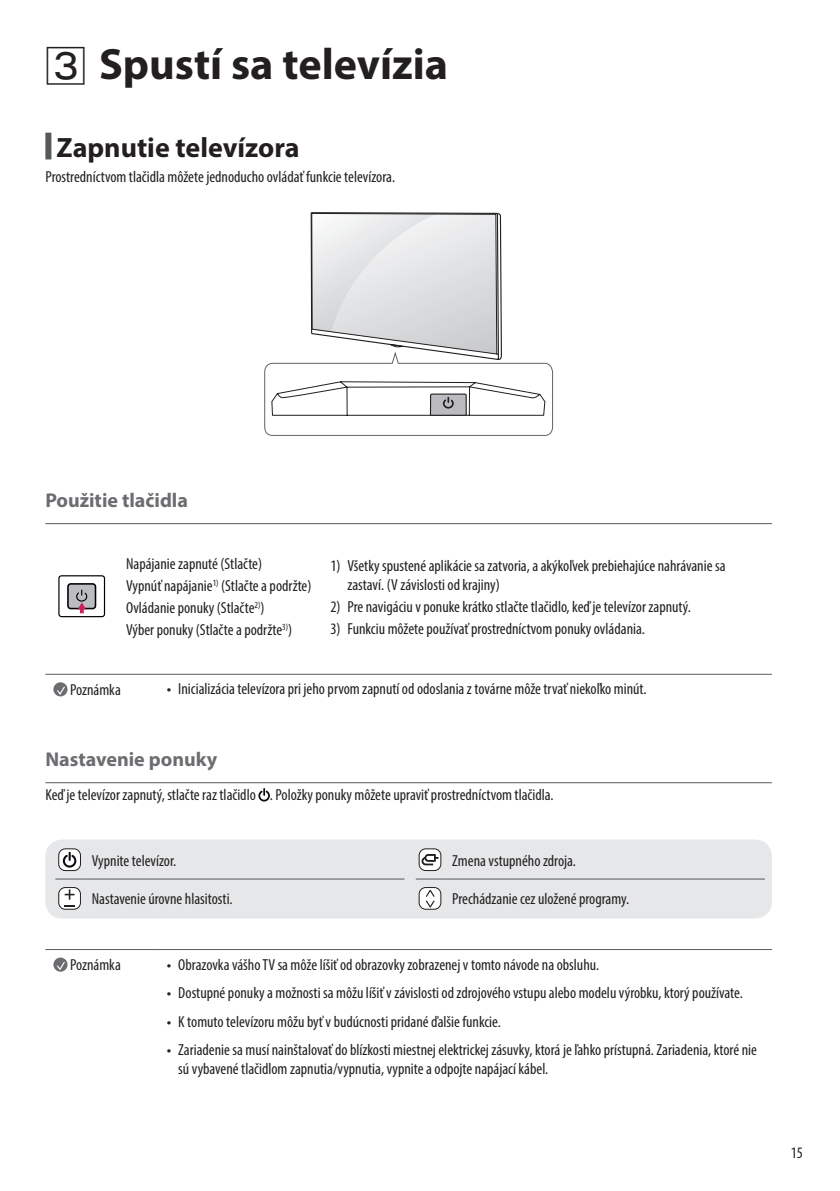
<style>
.page{position:relative;width:840px;height:1191px;background:#fff}
.page>*{position:absolute;margin:0;border:0;box-sizing:border-box;transform-origin:0 0}
.Title1{font:700 44px "Myriad Pro";color:#231f20}
.Title2{font:700 28px "Myriad Pro";color:#231f20}
.Title3{font:700 20px "Myriad Pro";color:#6c6d70}
.Body{font:condensed 16px/19.2px "Myriad Pro";color:#231f20}
.s1{font-family:"LG Smart";font-stretch:normal}
</style>
<div class="page">
<div style="left:45px;top:133px;width:6px;height:26px;background:#57585a"></div>
<svg style="left:264px;top:212px;width:289px;height:224px"></svg>
<hr style="left:45px;top:523px;width:726px;height:1px;background:#57585a">
<div style="left:58px;top:575px;width:47px;height:42px;border:1px solid #000;border-radius:3px"></div>
<div style="left:68px;top:584px;width:27px;height:24px;background:#bcbdc0;border-radius:3px"></div>
<div style="left:67px;top:583px;width:29px;height:26px;border:2px solid #000;border-radius:3px"></div>
<svg style="left:75px;top:589px;width:13px;height:24px"></svg>
<hr style="left:45px;top:674px;width:114px;height:1px;background:#57585a">
<hr style="left:159px;top:674px;width:612px;height:1px;background:#57585a">
<div style="left:53px;top:682px;width:14px;height:14px;background:#6c6d70;border-radius:50%"></div>
<svg style="left:56px;top:686px;width:10px;height:10px"></svg>
<hr style="left:45px;top:782px;width:726px;height:1px;background:#57585a">
<svg style="left:258px;top:788px;width:12px;height:13px"></svg>
<div style="left:45px;top:839px;width:726px;height:79px;background:#e6e7e9;border-radius:17px"></div>
<svg style="left:415px;top:878px;width:29px;height:1px"></svg>
<hr style="left:444px;top:878px;width:320px;height:1px;background:#57585a">
<svg style="left:55px;top:878px;width:29px;height:1px"></svg>
<hr style="left:84px;top:878px;width:320px;height:1px;background:#57585a">
<div style="left:59px;top:849px;width:21px;height:21px;background:#fff;border-radius:7px"></div>
<div style="left:58px;top:848px;width:23px;height:23px;border:1px solid #231f20;border-radius:7px"></div>
<svg style="left:63px;top:851px;width:13px;height:16px"></svg>
<div style="left:419px;top:849px;width:21px;height:21px;background:#fff;border-radius:7px"></div>
<div style="left:418px;top:848px;width:23px;height:23px;border:1px solid #231f20;border-radius:7px"></div>
<svg style="left:421px;top:854px;width:17px;height:11px"></svg>
<svg style="left:59px;top:887px;width:21px;height:22px"></svg>
<div style="left:58px;top:887px;width:23px;height:22px;border:1px solid #231f20;border-radius:7px"></div>
<svg style="left:65px;top:889px;width:9px;height:10px"></svg>
<div style="left:419px;top:887px;width:21px;height:22px;background:#fff;border-radius:7px"></div>
<div style="left:418px;top:887px;width:23px;height:22px;border:1px solid #231f20;border-radius:7px"></div>
<svg style="left:425px;top:890px;width:9px;height:17px"></svg>
<hr style="left:45px;top:949px;width:114px;height:1px;background:#57585a">
<hr style="left:159px;top:949px;width:612px;height:1px;background:#57585a">
<svg style="left:53px;top:957px;width:14px;height:14px"></svg>
<svg style="left:56px;top:960px;width:10px;height:11px"></svg>
<p class="Title1" style="left:99px;top:36px;width:350px">Spustí sa televízia</p>
<p class="Title2" style="left:56px;top:129px;width:244px">Zapnutie televízora</p>
<p class="Body" style="left:45px;top:167px;width:351px">Prostredníctvom tlačidla môžete jednoducho ovládať funkcie televízora.</p>
<p class="Title3" style="left:45px;top:487px;width:144px">Použitie tlačidla</p>
<p class="Body" style="left:126px;top:554px;width:137px">Napájanie zapnuté (Stlačte)</p>
<p class="Body" style="left:126px;top:576px;width:187px">Vypnúť napájanie<sup>1)</sup> (Stlačte a podržte)</p>
<p class="Body" style="left:126px;top:598px;width:140px">Ovládanie ponuky (Stlačte<sup>2)</sup>)</p>
<p class="Body" style="left:126px;top:620px;width:167px">Výber ponuky (Stlačte a podržte<sup>3)</sup>)</p>
<p class="Body" style="left:347px;top:555px;width:379px;text-indent:-17px">1) Všetky spustené aplikácie sa zatvoria, a akýkoľvek prebiehajúce nahrávanie sa zastaví. (V závislosti od krajiny)</p>
<p class="Body" style="left:330px;top:597px;width:362px">2) Pre navigáciu v ponuke krátko stlačte tlačidlo, keď je televízor zapnutý.</p>
<p class="Body" style="left:330px;top:619px;width:316px">3) Funkciu môžete používať prostredníctvom ponuky ovládania.</p>
<p class="Body" style="left:70px;top:680px;width:52px">Poznámka</p>
<p class="Body" style="left:167px;top:679px;width:481px"><span class="s1">•</span> Inicializácia televízora pri jeho prvom zapnutí od odoslania z továrne môže trvať niekoľko minút.</p>
<p class="Title3" style="left:45px;top:746px;width:173px">Nastavenie ponuky</p>
<p class="Body" style="left:45px;top:785px;width:509px">Keď je televízor zapnutý, stlačte raz tlačidlo . Položky ponuky môžete upraviť prostredníctvom tlačidla.</p>
<p class="Body" style="left:92px;top:850px;width:86px">Vypnite televízor.</p>
<p class="Body" style="left:452px;top:850px;width:125px">Zmena vstupného zdroja.</p>
<p class="Body" style="left:92px;top:889px;width:142px">Nastavenie úrovne hlasitosti.</p>
<p class="Body" style="left:452px;top:889px;width:178px">Prechádzanie cez uložené programy.</p>
<p class="Body" style="left:70px;top:955px;width:52px">Poznámka</p>
<p class="Body" style="left:167px;top:954px;width:433px"><span class="s1">•</span> Obrazovka vášho TV sa môže líšiť od obrazovky zobrazenej v tomto návode na obsluhu.</p>
<p class="Body" style="left:167px;top:982px;width:577px"><span class="s1">•</span> Dostupné ponuky a možnosti sa môžu líšiť v závislosti od zdrojového vstupu alebo modelu výrobku, ktorý používate.</p>
<p class="Body" style="left:167px;top:1011px;width:335px"><span class="s1">•</span> K tomuto televízoru môžu byť v budúcnosti pridané ďalšie funkcie.</p>
<p class="Body" style="left:178px;top:1039px;width:580px;text-indent:-11px"><span class="s1">•</span> Zariadenie sa musí nainštalovať do blízkosti miestnej elektrickej zásuvky, ktorá je ľahko prístupná. Zariadenia, ktoré nie sú vybavené tlačidlom zapnutia/vypnutia, vypnite a odpojte napájací kábel.</p>
<p class="Body" style="left:790px;top:1142px;width:14px">15</p>
</div>
